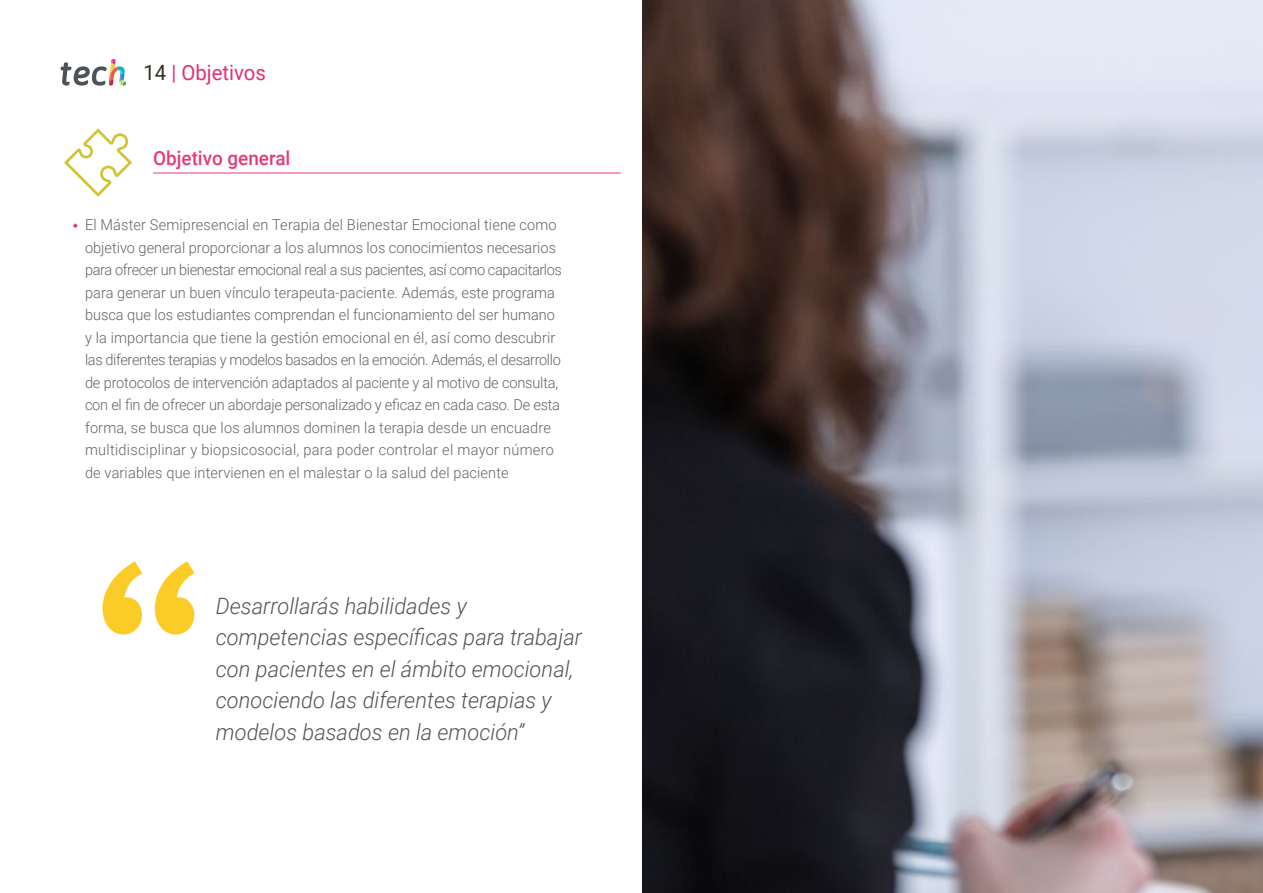
<style>
.page{position:relative;width:1263px;height:893px;background:#fff}
.page>*{position:absolute;margin:0;border:0;box-sizing:border-box;transform-origin:0 0}
.t1{font:italic 300 22.5px/31.5px "Roboto";color:#52555b}
.t2{font:21px "Roboto";color:#df3174}
.t3{font:500 19.5px "Roboto";color:#e33b7b}
.t4{font:300 15px/22.5px "Roboto";color:#61646a}
.s1{color:#312e20}
</style>
<div class="page">
<svg style="left:61px;top:59px;width:65px;height:27px"></svg>
<svg style="left:102px;top:561px;width:93px;height:73px"></svg>
<hr style="left:153px;top:173px;width:468px;height:1px;background:#e33b7b">
<svg style="left:64px;top:128px;width:68px;height:69px"></svg>
<img style="left:642px;top:0;width:621px;height:893px">
<h2 class="t2" style="left:144px;top:57px;width:124px"><span class="s1">14</span> | Objetivos</h2>
<h3 class="t3" style="left:153px;top:144px;width:139px">Objetivo general</h3>
<p class="t4" style="left:85px;top:213px;width:478px">El Máster Semipresencial en Terapia del Bienestar Emocional tiene como objetivo general proporcionar a los alumnos los conocimientos necesarios para ofrecer un bienestar emocional real a sus pacientes, así como capacitarlos para generar un buen vínculo terapeuta-paciente. Además, este programa busca que los estudiantes comprendan el funcionamiento del ser humano y la importancia que tiene la gestión emocional en él, así como descubrir las diferentes terapias y modelos basados en la emoción. Además, el desarrollo de protocolos de intervención adaptados al paciente y al motivo de consulta, con el fin de ofrecer un abordaje personalizado y eficaz en cada caso. De esta forma, se busca que los alumnos dominen la terapia desde un encuadre multidisciplinar y biopsicosocial, para poder controlar el mayor número de variables que intervienen en el malestar o la salud del paciente</p>
<h1 class="t1" style="left:216px;top:589px;width:368px">Desarrollarás habilidades y competencias específicas para trabajar con pacientes en el ámbito emocional, conociendo las diferentes terapias y modelos basados en la emoción”</h1>
</div>
